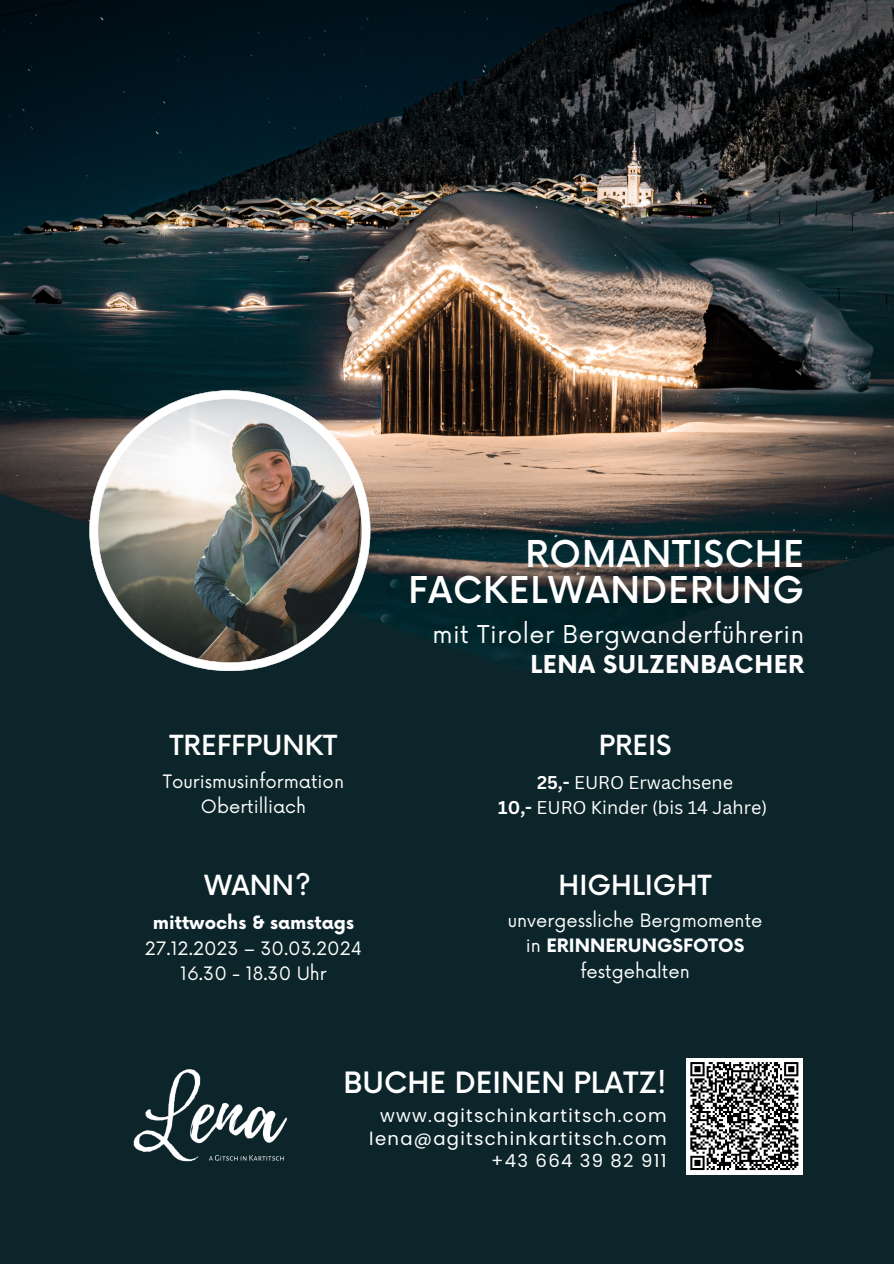
<style>
.page{position:relative;width:894px;height:1264px;background:#fff}
.page>*{position:absolute;margin:0;border:0;box-sizing:border-box;transform-origin:0 0}
.t1{font:500 36px/36px "Now";letter-spacing:.02em;color:#fff;text-align:right}
.t2{font:500 28.65px "Now";color:#fff}
.t3{font:500 27px "Now";color:#fff}
.t4{font:24px "Now";letter-spacing:.02em;color:#fff}
.t5{font:700 24px "Now";letter-spacing:.02em;color:#fff}
.t6{font:18px/24.8px "Now";color:#fff;text-align:center}
.t7{font:18px "Poppins";letter-spacing:.075em;color:#fff}
.t8{font:18px "Canva Sans";color:#fff}
.t9{font:700 18px "Now";color:#fff}
.s1{font-weight:700}
</style>
<div class="page">
<div style="left:0;top:0;width:893px;height:1263px;background:#0c252b"></div>
<img style="left:0;top:0;width:893px;height:660px">
<img style="left:89px;top:390px;width:281px;height:281px">
<div style="left:686px;top:1057px;width:116px;height:117px;background:#fff"></div>
<svg style="left:690px;top:1062px;width:109px;height:108px"></svg>
<img style="left:133px;top:1069px;width:154px;height:93px">
<p class="t3" style="left:169px;top:730px;width:169px">TREFFPUNKT</p>
<p class="t6" style="left:163px;top:769px;width:183px">Tourismusinformation<br>Obertilliach</p>
<p class="t1" style="left:408px;top:538px;width:397px">ROMANTISCHE<br>FACKELWANDERUNG</p>
<p class="t4" style="left:432px;top:621px;width:373px">mit Tiroler Bergwanderführerin</p>
<p class="t5" style="left:530px;top:651px;width:275px">LENA SULZENBACHER</p>
<p class="t3" style="left:598px;top:730px;width:74px">PREIS</p>
<p class="t8" style="left:537px;top:769px;width:197px"><span class="s1">25,-</span> EURO Erwachsene</p>
<p class="t8" style="left:498px;top:794px;width:270px"><span class="s1">10,-</span> EURO Kinder (bis 14 Jahre)</p>
<p class="t3" style="left:204px;top:871px;width:108px">WANN?</p>
<p class="t3" style="left:558px;top:871px;width:154px">HIGHLIGHT</p>
<p class="t9" style="left:153px;top:913px;width:202px">mittwochs &amp; samstags</p>
<p class="t6" style="left:145px;top:937px;width:218px">27.12.2023 – 30.03.2024</p>
<p class="t6" style="left:180px;top:961px;width:148px">16.30 - 18.30 Uhr</p>
<p class="t6" style="left:507px;top:909px;width:256px">unvergessliche Bergmomente in <span class="s1">ERINNERUNGSFOTOS</span></p>
<p class="t6" style="left:580px;top:960px;width:111px">festgehalten</p>
<p class="t2" style="left:343px;top:1067px;width:324px">BUCHE DEINEN PLATZ!</p>
<p class="t7" style="left:380px;top:1103px;width:288px">www.agitschinkartitsch.com</p>
<p class="t7" style="left:369px;top:1125px;width:299px">lena@agitschinkartitsch.com</p>
<p class="t7" style="left:491px;top:1148px;width:177px">+43 664 39 82 911</p>
</div>
